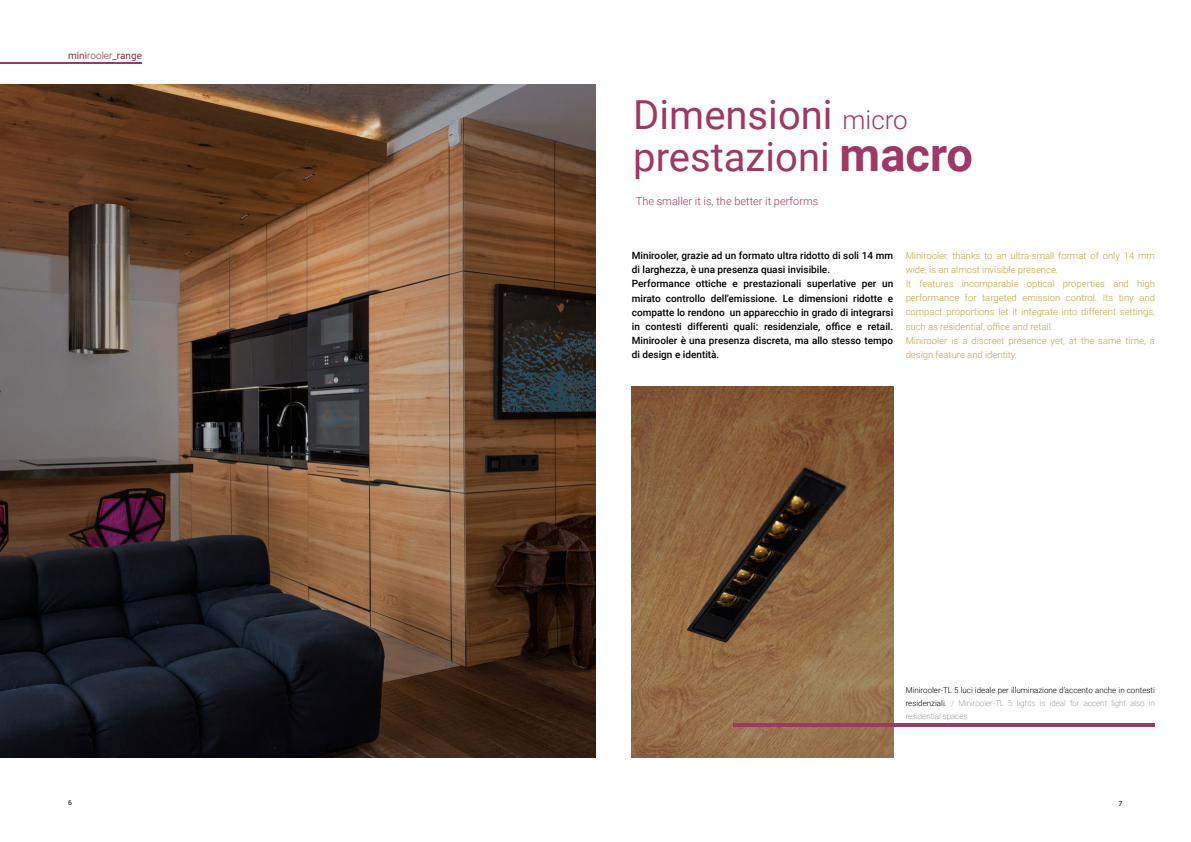
<style>
.page{position:relative;width:1191px;height:842px;background:#fff}
.page>*{position:absolute;margin:0;border:0;box-sizing:border-box;transform-origin:0 0}
.t1{font:40px/42px "Roboto";color:#9d3965}
.t2{font:300 11px "Roboto";color:#9f3965}
.t3{font:500 10px/14.2px "Roboto";color:#000}
.t4{font:10px "Roboto";color:#80364d}
.t5{font:300 9.5px/14.2px "Roboto";color:#bfa641}
.t6{font:300 8px/13px "Roboto";color:#000;text-align:justify}
.t7{font:7px "Roboto";color:#000}
.s1{font-weight:300}
.s2{font-weight:300;font-size:26px}
.s3{font-weight:700;font-size:47px}
.s4{font-weight:100;color:#4f4f4f}
</style>
<div class="page">
<img style="left:632px;top:387px;width:261px;height:371px">
<img style="left:0;top:84px;width:595px;height:674px">
<hr style="left:733px;top:723px;width:422px;height:4px;background:#9c3965">
<hr style="left:0;top:62px;width:142px;height:2px;background:#9c3965">
<p class="t4" style="left:68px;top:48px;width:75px">mini<span class="s1">rooler</span>_range</p>
<h1 class="t1" style="left:633px;top:92px;width:341px">Dimensioni <span class="s2">micro </span>prestazioni <span class="s3">macro</span></h1>
<p class="t2" style="left:636px;top:194px;width:184px">The smaller it is, the better it performs</p>
<p class="t3" style="left:632px;top:248px;width:263px">Minirooler, grazie ad un formato ultra ridotto di soli 14 mm di larghezza, è una presenza quasi invisibile.<br>Performance ottiche e prestazionali superlative per un mirato controllo dell’emissione. Le dimensioni ridotte e compatte lo rendono un apparecchio in grado di integrarsi in contesti differenti quali: residenziale, office e retail.<br>Minirooler è una presenza discreta, ma allo stesso tempo di design e identità.</p>
<p class="t5" style="left:905px;top:248px;width:251px">Minirooler, thanks to an ultra-small format of only 14 mm wide, is an almost invisible presence.<br>It features incomparable optical properties and high performance for targeted emission control. Its tiny and compact proportions let it integrate into different settings, such as residential, office and retail.<br>Minirooler is a discreet presence yet, at the same time, a design feature and identity.</p>
<p class="t6" style="left:905px;top:683px;width:251px">Minirooler-TL 5 luci ideale per illuminazione d’accento anche in contesti residenziali. <span class="s4">/ Minirooler-TL 5 lights is ideal for accent light also in residential spaces.</span></p>
<p class="t7" style="left:68px;top:798px;width:5px">6</p>
<p class="t7" style="left:1118px;top:798px;width:5px">7</p>
</div>
